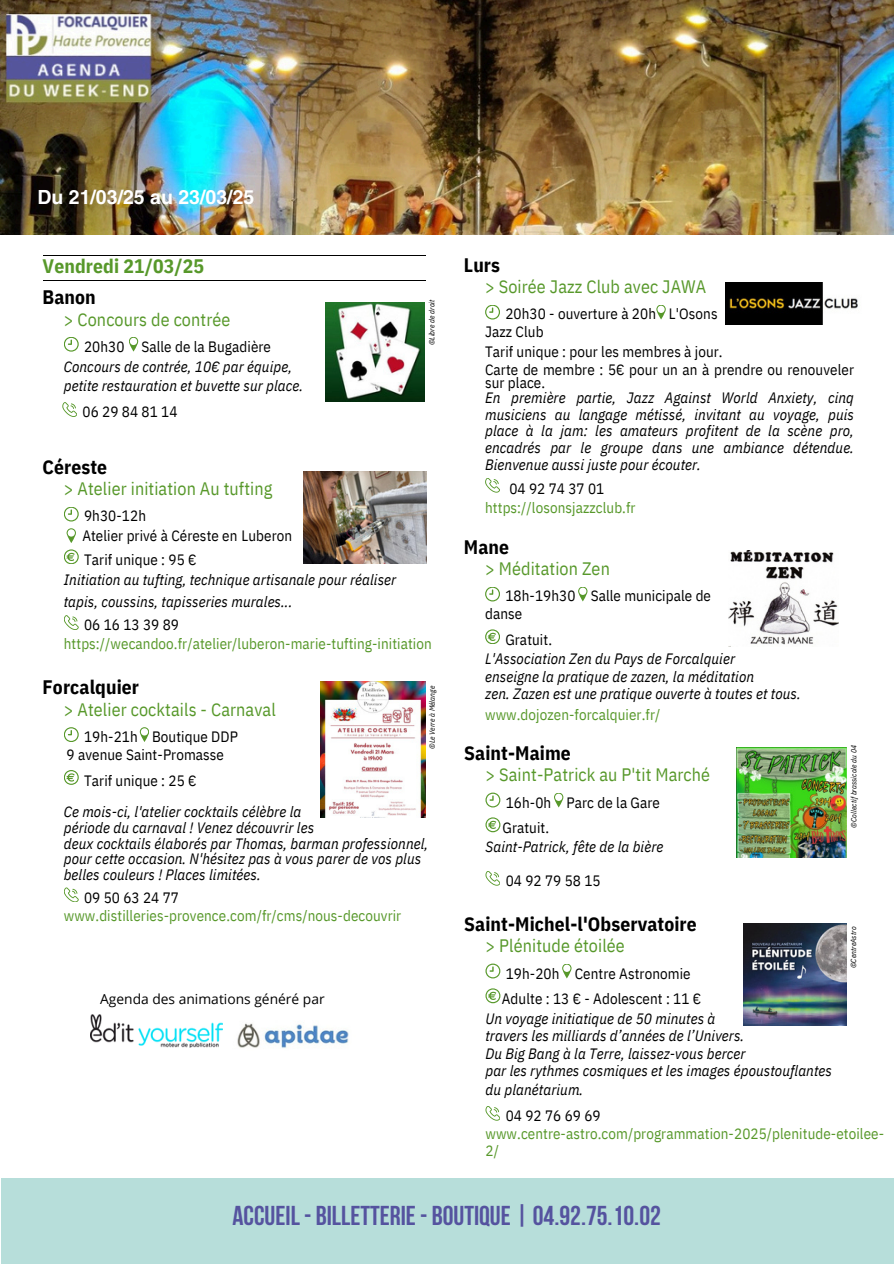
<style>
.page{position:relative;width:894px;height:1264px;background:#fff}
.page>*{position:absolute;margin:0;border:0;box-sizing:border-box;transform-origin:0 0}
.t1{font:700 27.15px "Bebas Neue";color:#55539f}
.t2{font:700 19.5px "IBM Plex Sans Cond";letter-spacing:.005em;color:#000}
.t3{font:700 19.5px/30.3px "IBM Plex Sans Cond";letter-spacing:.005em;color:#57982a}
.t4{font:700 19.5px "Helvetica LT Pro";color:#fff}
.t5{font:18px "IBM Plex Sans Cond";letter-spacing:.005em;color:#57982a}
.t6{font:italic 15px/15.8px "IBM Plex Sans Cond";letter-spacing:.005em;color:#000}
.t7{font:15px/18.6px "IBM Plex Sans Cond";letter-spacing:.005em;color:#000}
.t8{font:15px/19.2px "IBM Plex Sans Cond";letter-spacing:.005em;color:#57982a;text-align:center}
.t9{font:13.8px "Open Sans";color:#000}
.t10{font:italic 7.5px "IBM Plex Sans Cond";letter-spacing:.005em;color:#000}
.s1{color:#000}
.s2{font-style:normal}
</style>
<div class="page">
<hr style="left:43px;top:255px;width:382px;height:1px;background:#000">
<hr style="left:43px;top:281px;width:382px;height:1px;background:#000">
<svg style="left:64px;top:337px;width:15px;height:14px"></svg>
<svg style="left:62px;top:402px;width:15px;height:15px"></svg>
<svg style="left:129px;top:337px;width:9px;height:14px"></svg>
<svg style="left:64px;top:549px;width:15px;height:15px"></svg>
<svg style="left:64px;top:507px;width:15px;height:14px"></svg>
<svg style="left:64px;top:615px;width:15px;height:15px"></svg>
<svg style="left:67px;top:528px;width:9px;height:15px"></svg>
<svg style="left:64px;top:770px;width:15px;height:14px"></svg>
<svg style="left:64px;top:727px;width:15px;height:15px"></svg>
<svg style="left:64px;top:887px;width:15px;height:15px"></svg>
<svg style="left:140px;top:727px;width:9px;height:15px"></svg>
<svg style="left:485px;top:305px;width:15px;height:14px"></svg>
<svg style="left:485px;top:478px;width:15px;height:14px"></svg>
<svg style="left:656px;top:305px;width:9px;height:14px"></svg>
<svg style="left:485px;top:629px;width:15px;height:15px"></svg>
<svg style="left:485px;top:587px;width:15px;height:14px"></svg>
<svg style="left:578px;top:587px;width:9px;height:14px"></svg>
<svg style="left:485px;top:792px;width:15px;height:15px"></svg>
<svg style="left:485px;top:817px;width:15px;height:15px"></svg>
<svg style="left:485px;top:871px;width:15px;height:14px"></svg>
<svg style="left:554px;top:793px;width:9px;height:14px"></svg>
<img style="left:326px;top:302px;width:99px;height:99px">
<img style="left:303px;top:472px;width:123px;height:91px">
<img style="left:320px;top:681px;width:105px;height:136px">
<img style="left:725px;top:282px;width:133px;height:42px">
<img style="left:728px;top:550px;width:110px;height:95px">
<img style="left:736px;top:747px;width:110px;height:110px">
<img style="left:743px;top:923px;width:103px;height:102px">
<svg style="left:485px;top:963px;width:15px;height:15px"></svg>
<svg style="left:485px;top:988px;width:15px;height:15px"></svg>
<svg style="left:485px;top:1106px;width:15px;height:14px"></svg>
<div style="left:1px;top:1178px;width:892px;height:85px;background:#b7deda"></div>
<svg style="left:562px;top:964px;width:9px;height:14px"></svg>
<img style="left:0;top:0;width:893px;height:234px">
<img style="left:91px;top:1014px;width:131px;height:33px">
<img style="left:237px;top:1023px;width:112px;height:25px">
<p class="t4" style="left:37px;top:190px;width:218px">Du 21/03/25 au 23/03/25</p>
<h2 class="t3" style="left:43px;top:251px;width:163px">Vendredi 21/03/25<br><span class="s1">Banon</span></h2>
<p class="t2" style="left:463px;top:252px;width:38px">Lurs</p>
<h4 class="t5" style="left:485px;top:275px;width:223px">&gt; Soirée Jazz Club avec JAWA</h4>
<h4 class="t10" style="left:427px;top:345px;width:48px;rotate:-90deg">©Libre de droit</h4>
<h4 class="t7" style="left:505px;top:304px;width:152px">20h30 - ouverture à 20h</h4>
<h4 class="t7" style="left:668px;top:304px;width:50px">L'Osons</h4>
<p class="t7" style="left:485px;top:322px;width:370px">Jazz Club<br>Tarif unique : pour les membres à jour.<br>Carte de membre : 5€ pour un an à prendre ou renouveler</p>
<p class="t6" style="left:485px;top:375px;width:370px;line-height:14.7px"><span class="s2">sur place.<br></span>En première partie, Jazz Against World Anxiety, cinq</p>
<p class="t6" style="left:485px;top:405px;width:370px;line-height:16.8px;text-align:justify">musiciens au langage métissé, invitant au voyage, puis place à la jam: les amateurs profitent de la scène pro, encadrés par le groupe dans une ambiance détendue.<br>Bienvenue aussi juste pour écouter.</p>
<h4 class="t8" style="left:485px;top:478px;width:152px"><span class="s1">04 92 74 37 01 </span>https://losonsjazzclub.fr</h4>
<p class="t5" style="left:64px;top:307px;width:168px">&gt; Concours de contrée</p>
<h4 class="t7" style="left:84px;top:336px;width:42px">20h30</h4>
<h4 class="t7" style="left:141px;top:336px;width:131px">Salle de la Bugadière</h4>
<h2 class="t6" style="left:64px;top:356px;width:241px;line-height:19.2px">Concours de contrée, 10€ par équipe, petite restauration et buvette sur place.</h2>
<p class="t7" style="left:83px;top:402px;width:96px">06 29 84 81 14</p>
<p class="t2" style="left:43px;top:454px;width:66px">Céreste</p>
<h4 class="t5" style="left:64px;top:477px;width:210px">&gt; Atelier initiation Au tufting</h4>
<h3 class="t7" style="left:84px;top:506px;width:63px">9h30-12h</h3>
<p class="t7" style="left:82px;top:526px;width:211px">Atelier privé à Céreste en Luberon</p>
<h4 class="t7" style="left:84px;top:550px;width:114px">Tarif unique : 95 €</h4>
<h4 class="t6" style="left:64px;top:569px;width:334px;line-height:21.3px">Initiation au tufting, technique artisanale pour réaliser tapis, coussins, tapisseries murales...</h4>
<h4 class="t7" style="left:84px;top:615px;width:96px">06 16 13 39 89</h4>
<h4 class="t8" style="left:64px;top:633px;width:369px">https://wecandoo.fr/atelier/luberon-marie-tufting-initiation</h4>
<h3 class="t2" style="left:463px;top:533px;width:47px">Mane</h3>
<h4 class="t5" style="left:485px;top:557px;width:126px">&gt; Méditation Zen</h4>
<h4 class="t7" style="left:505px;top:586px;width:72px">18h-19h30</h4>
<h2 class="t7" style="left:590px;top:586px;width:122px">Salle municipale de</h2>
<h3 class="t7" style="left:485px;top:604px;width:39px">danse</h3>
<h4 class="t7" style="left:505px;top:630px;width:48px">Gratuit.</h4>
<h4 class="t6" style="left:485px;top:650px;width:317px;line-height:17.4px">L'Association Zen du Pays de Forcalquier<br>enseigne la pratique de zazen, la méditation<br>zen. Zazen est une pratique ouverte à toutes et tous.</h4>
<h4 class="t8" style="left:485px;top:704px;width:177px">www.dojozen-forcalquier.fr/</h4>
<h2 class="t2" style="left:43px;top:674px;width:98px">Forcalquier</h2>
<h4 class="t10" style="left:427px;top:748px;width:64px;rotate:-90deg">©Le Verre à Mélange</h4>
<h3 class="t5" style="left:64px;top:697px;width:213px">&gt; Atelier cocktails - Carnaval</h3>
<h4 class="t7" style="left:84px;top:727px;width:55px">19h-21h</h4>
<h4 class="t7" style="left:152px;top:727px;width:87px">Boutique DDP</h4>
<h4 class="t7" style="left:67px;top:745px;width:159px">9 avenue Saint-Promasse</h4>
<p class="t7" style="left:84px;top:770px;width:114px">Tarif unique : 25 €</p>
<p class="t6" style="left:64px;top:803px;width:366px">Ce mois-ci, l'atelier cocktails célèbre la<br>période du carnaval ! Venez découvrir les<br>deux cocktails élaborés par Thomas, barman professionnel, pour cette occasion. N'hésitez pas à vous parer de vos plus belles couleurs ! Places limitées.</p>
<h2 class="t7" style="left:84px;top:887px;width:96px">09 50 63 24 77</h2>
<h3 class="t8" style="left:64px;top:905px;width:339px">www.distilleries-provence.com/fr/cms/nous-decouvrir</h3>
<h4 class="t2" style="left:464px;top:739px;width:108px">Saint-Maime</h4>
<h2 class="t10" style="left:848px;top:827px;width:84px;rotate:-90deg">©Collectifbrassicole du 04</h2>
<h4 class="t5" style="left:485px;top:763px;width:226px">&gt; Saint-Patrick au P'tit Marché</h4>
<p class="t7" style="left:502px;top:790px;width:50px;line-height:24.8px">16h-0h<br>Gratuit.</p>
<h4 class="t7" style="left:566px;top:793px;width:95px">Parc de la Gare</h4>
<h4 class="t6" style="left:485px;top:839px;width:179px">Saint-Patrick, fête de la bière</h4>
<h4 class="t7" style="left:505px;top:871px;width:96px">04 92 79 58 15</h4>
<h4 class="t2" style="left:464px;top:910px;width:234px">Saint-Michel-l'Observatoire</h4>
<p class="t10" style="left:848px;top:968px;width:43px;rotate:-90deg">©CentreAstro</p>
<h4 class="t5" style="left:485px;top:933px;width:141px">&gt; Plénitude étoilée</h4>
<h2 class="t7" style="left:505px;top:964px;width:55px">19h-20h</h2>
<h3 class="t7" style="left:574px;top:964px;width:117px">Centre Astronomie</h3>
<h4 class="t6" style="left:485px;top:988px;width:231px;line-height:20.2px;text-align:center"><span class="s2">Adulte : 13 € - Adolescent : 11 €<br></span>Un voyage initiatique de 50 minutes à</h4>
<h4 class="t6" style="left:485px;top:1027px;width:348px;line-height:17.4px">travers les milliards d’années de l’Univers.<br>Du Big Bang à la Terre, laissez-vous bercer<br>par les rythmes cosmiques et les images époustouflantes</h4>
<h4 class="t6" style="left:485px;top:1081px;width:99px">du planétarium.</h4>
<h4 class="t7" style="left:505px;top:1105px;width:96px">04 92 76 69 69</h4>
<h4 class="t8" style="left:485px;top:1125px;width:400px;line-height:16.8px;text-align:left">www.centre-astro.com/programmation-2025/plenitude-etoilee-<br>2/</h4>
<h4 class="t9" style="left:100px;top:989px;width:226px">Agenda des animations généré par</h4>
<p class="t1" style="left:232px;top:1204px;width:429px">ACCUEIL- BILLETTERIE- BOUTIQUE | 04.92.75.10.02</p>
</div>
